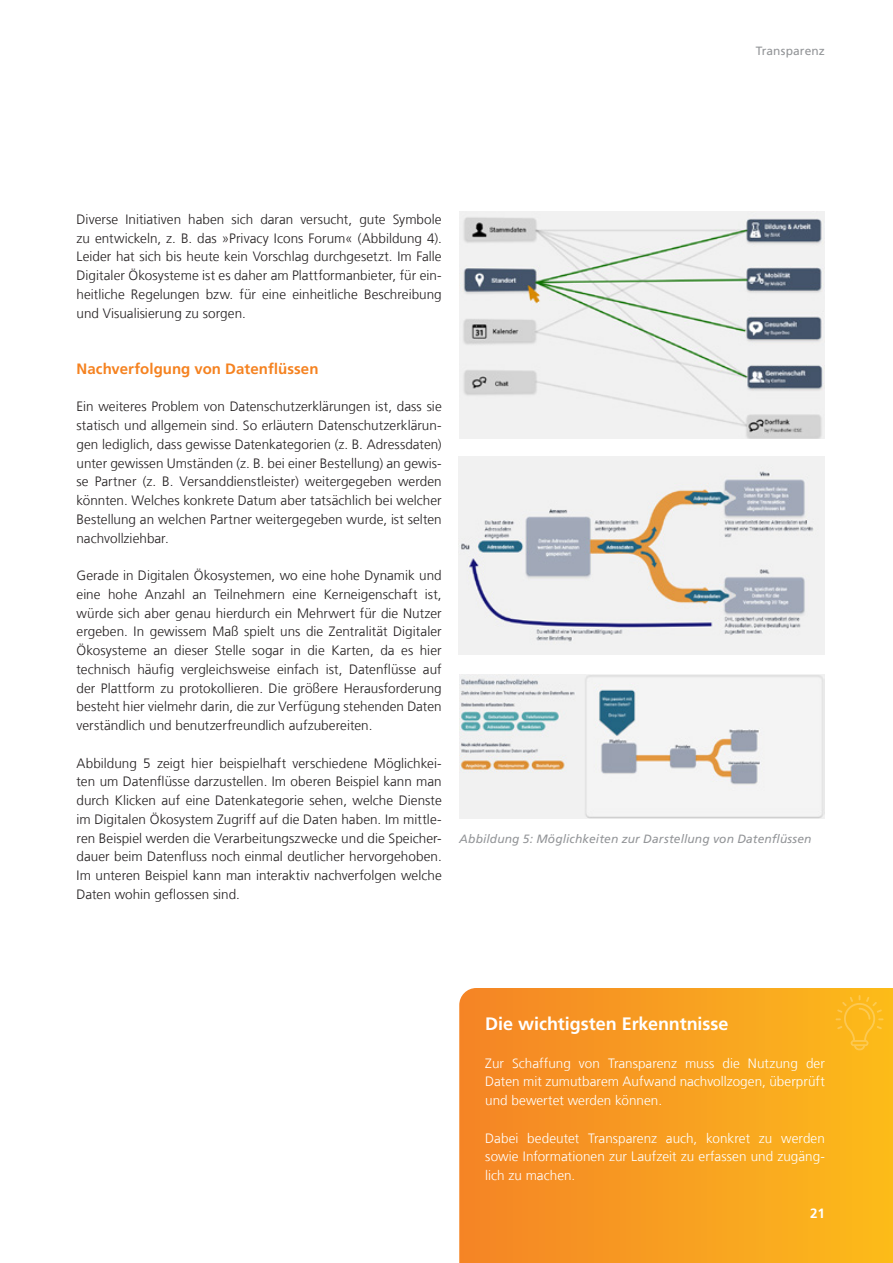
<style>
.page{position:relative;width:893px;height:1263px;background:#fff}
.page>*{position:absolute;margin:0;border:0;box-sizing:border-box;transform-origin:0 0}
.Master_Absatzformat{font:700 18px "Frutiger LT Com";letter-spacing:-.005em;color:#fff}
.Zwischenueberschrift_10_12_5_ORANGE__bol{font:700 15px "Frutiger LT Com";letter-spacing:.005em;color:#f58220}
.Fliesstext_9_12_5_schwarz{font:300 13.5px/18.8px "Frutiger LT Com";letter-spacing:.005em;color:#231f20;text-align:justify}
.Master_Absatzformat-2{font:300 13.5px/18.8px "Frutiger LT Com";letter-spacing:.005em;color:#fff;text-align:justify}
.Pagina{font:700 13.5px "Frutiger LT Com";color:#fff}
.Bildtext_Marginal_8_12_5_grey{font:italic 12px "Frutiger LT Com";letter-spacing:.01em;color:#939598}
.Absatzformat_3{font:12px "Frutiger LT Com";letter-spacing:.01em;color:#939598}
</style>
<div class="page">
<svg style="left:459px;top:988px;width:434px;height:275px;background:#f89f20"></svg>
<svg style="left:836px;top:995px;width:47px;height:55px;background:#fbb922"></svg>
<img style="left:459px;top:211px;width:366px;height:227px">
<img style="left:459px;top:457px;width:366px;height:198px">
<img style="left:459px;top:674px;width:366px;height:144px">
<p class="Absatzformat_3" style="left:756px;top:44px;width:71px">Transparenz</p>
<p class="Fliesstext_9_12_5_schwarz" style="left:77px;top:210px;width:367px">Diverse Initiativen haben sich daran versucht, gute Symbole zu entwickeln, z. B. das »Privacy Icons Forum« (Abbildung 4).<br>Leider hat sich bis heute kein Vorschlag durchgesetzt. Im Falle Digitaler Ökosysteme ist es daher am Plattformanbieter, für ein&shy;heitliche Regelungen bzw. für eine einheitliche Beschreibung und Visualisierung zu sorgen.</p>
<p class="Zwischenueberschrift_10_12_5_ORANGE__bol" style="left:77px;top:360px;width:243px">Nachverfolgung von Datenflüssen</p>
<p class="Fliesstext_9_12_5_schwarz" style="left:77px;top:397px;width:367px">Ein weiteres Problem von Datenschutzerklärungen ist, dass sie statisch und allgemein sind. So erläutern Datenschutzerklärun&shy;gen lediglich, dass gewisse Datenkategorien (z. B. Adressdaten) unter gewissen Umständen (z. B. bei einer Bestellung) an gewis&shy;se Partner (z. B. Versanddienstleister) weitergegeben werden könnten. Welches konkrete Datum aber tatsächlich bei welcher Bestellung an welchen Partner weitergegeben wurde, ist selten nachvollziehbar.</p>
<p class="Fliesstext_9_12_5_schwarz" style="left:77px;top:566px;width:367px">Gerade in Digitalen Ökosystemen, wo eine hohe Dynamik und eine hohe Anzahl an Teilnehmern eine Kerneigenschaft ist, würde sich aber genau hierdurch ein Mehrwert für die Nutzer ergeben. In gewissem Maß spielt uns die Zentralität Digitaler Ökosysteme an dieser Stelle sogar in die Karten, da es hier technisch häufig vergleichsweise einfach ist, Datenflüsse auf der Plattform zu protokollieren. Die größere Herausforderung besteht hier vielmehr darin, die zur Verfügung stehenden Daten verständlich und benutzerfreundlich aufzubereiten.</p>
<p class="Fliesstext_9_12_5_schwarz" style="left:77px;top:754px;width:367px">Abbildung 5 zeigt hier beispielhaft verschiedene Möglichkei&shy;ten um Datenflüsse darzustellen. Im oberen Beispiel kann man durch Klicken auf eine Datenkategorie sehen, welche Dienste im Digitalen Ökosystem Zugriff auf die Daten haben. Im mittle&shy;ren Beispiel werden die Verarbeitungszwecke und die Speicher&shy;dauer beim Datenfluss noch einmal deutlicher hervorgehoben.<br>Im unteren Beispiel kann man interaktiv nachverfolgen welche Daten wohin geflossen sind.</p>
<p class="Bildtext_Marginal_8_12_5_grey" style="left:459px;top:831px;width:354px">Abbildung 5: Möglichkeiten zur Darstellung von Datenflüssen</p>
<p class="Master_Absatzformat" style="left:485px;top:1013px;width:245px">Die wichtigsten Erkenntnisse</p>
<p class="Master_Absatzformat-2" style="left:485px;top:1054px;width:341px">Zur Schaffung von Transparenz muss die Nutzung der Daten mit zumutbarem Aufwand nachvollzogen, überprüft und bewertet werden können.</p>
<p class="Master_Absatzformat-2" style="left:485px;top:1129px;width:341px">Dabei bedeutet Transparenz auch, konkret zu werden sowie Informationen zur Laufzeit zu erfassen und zugäng&shy;lich zu machen.</p>
<p class="Pagina" style="left:810px;top:1205px;width:16px">21</p>
</div>
